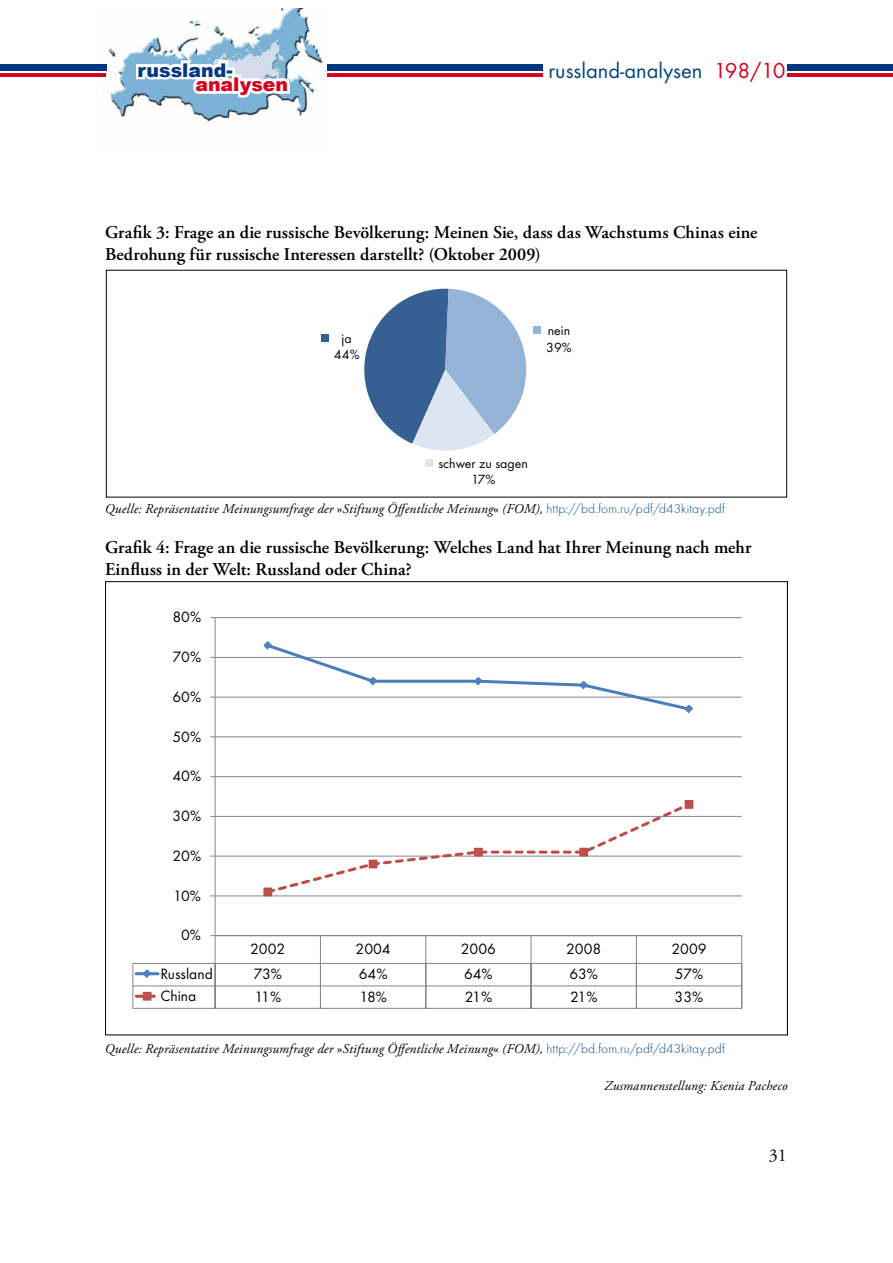
<style>
.page{position:relative;width:893px;height:1263px;background:#fff}
.page>*{position:absolute;margin:0;border:0;box-sizing:border-box;transform-origin:0 0}
.t1{font:22.5px "Futura TOT Boo";color:#004481}
.t2{font:900 18.9px "Arial";color:#003882}
.t3{font:900 18.9px "Arial";color:#d4001e}
.t4{font:600 18px/21.6px "Adobe Garamond Pro";letter-spacing:.005em;color:#000}
.t5{font:18px "Adobe Garamond Pro";color:#000}
.t6{font:15.6px "Futura TOT Boo";color:#000}
.t7{font:13.8px/16.5px "Futura TOT Boo";color:#000;text-align:center}
.t8{font:italic 13.5px "Adobe Garamond Pro";letter-spacing:.01em;color:#000}
.s1{color:#d4001e}
.s2{font-weight:600;font-style:normal}
.s3{font-family:"Futura T";font-weight:300;font-style:normal;color:#004787}
</style>
<div class="page">
<hr style="left:307px;top:74px;width:586px;height:3px;background:#d4001e">
<div style="left:307px;top:64px;width:586px;height:7px;background:#003882"></div>
<img style="left:102px;top:8px;width:225px;height:115px">
<svg style="left:133px;top:58px;width:159px;height:49px"></svg>
<div style="left:0;top:64px;width:106px;height:7px;background:#003882"></div>
<hr style="left:0;top:74px;width:106px;height:3px;background:#d4001e">
<div style="left:543px;top:56px;width:244px;height:31px;background:#fff"></div>
<svg style="left:364px;top:289px;width:162px;height:162px"></svg>
<div style="left:321px;top:334px;width:7px;height:7px;background:#376092"></div>
<div style="left:533px;top:327px;width:8px;height:7px;background:#95b3d7"></div>
<div style="left:426px;top:459px;width:7px;height:7px;background:#dce6f2"></div>
<hr style="left:215px;top:896px;width:527px;height:1px;background:#868686">
<hr style="left:215px;top:856px;width:527px;height:1px;background:#868686">
<hr style="left:215px;top:816px;width:527px;height:1px;background:#868686">
<hr style="left:215px;top:776px;width:527px;height:1px;background:#868686">
<hr style="left:215px;top:736px;width:527px;height:1px;background:#868686">
<hr style="left:215px;top:697px;width:527px;height:1px;background:#868686">
<hr style="left:215px;top:657px;width:527px;height:1px;background:#868686">
<hr style="left:215px;top:617px;width:527px;height:1px;background:#868686">
<hr style="left:215px;top:618px;width:1px;height:318px;background:#868686">
<svg style="left:132px;top:935px;width:610px;height:74px"></svg>
<div style="left:143px;top:992px;width:8px;height:8px;background:#c0504d"></div>
<svg style="left:263px;top:641px;width:431px;height:73px"></svg>
<svg style="left:264px;top:800px;width:429px;height:95px"></svg>
<div style="left:264px;top:888px;width:8px;height:8px;background:#c0504d"></div>
<div style="left:369px;top:860px;width:8px;height:8px;background:#c0504d"></div>
<div style="left:474px;top:848px;width:8px;height:8px;background:#c0504d"></div>
<div style="left:474px;top:848px;width:9px;height:8px;border:1px solid #be4b48"></div>
<div style="left:580px;top:848px;width:8px;height:8px;background:#c0504d"></div>
<div style="left:685px;top:800px;width:8px;height:8px;background:#c0504d"></div>
<div style="left:685px;top:800px;width:8px;height:9px;border:1px solid #be4b48"></div>
<h2 class="t2" style="left:138px;top:56px;width:97px">russland-</h2>
<h2 class="t3" style="left:195px;top:70px;width:94px">analysen</h2>
<h1 class="t1" style="left:548px;top:57px;width:238px">russland-analysen <span class="s1">198/10</span></h1>
<h3 class="t4" style="left:105px;top:222px;width:654px">Grafik 3: Frage an die russische B evölkerung: Meinen Sie, dass das Wachstums Chinas eine<br>Bedrohung für russische Interessen darstellt? (Oktober 2009)</h3>
<p class="t7" style="left:334px;top:330px;width:27px">ja<br>44%</p>
<p class="t7" style="left:546px;top:323px;width:27px;text-align:left">nein<br>39%</p>
<p class="t7" style="left:438px;top:455px;width:91px">schwer zu sagen<br>17%</p>
<p class="t8" style="left:105px;top:501px;width:622px">Quelle: Repräsentative Meinungsumfrage der <span class="s2">»</span>Stiftung Öffentliche Meinung<span class="s2">«</span> (FOM), <span class="s3">http://bd.fom.ru/pdf/d43kitay.pdf</span></p>
<h3 class="t4" style="left:105px;top:537px;width:648px">Grafik 4: Frage an die russische B evölkerung: Welches Land hat Ihrer Meinung nach mehr<br>Einfluss in der Welt: Russland oder China?</h3>
<p class="t6" style="left:172px;top:608px;width:30px">80%</p>
<p class="t6" style="left:172px;top:648px;width:30px">70%</p>
<p class="t6" style="left:172px;top:687px;width:30px">60%</p>
<p class="t6" style="left:172px;top:727px;width:30px">50%</p>
<p class="t6" style="left:172px;top:767px;width:30px">40%</p>
<p class="t6" style="left:172px;top:807px;width:30px">30%</p>
<p class="t6" style="left:172px;top:846px;width:30px">20%</p>
<p class="t6" style="left:173px;top:886px;width:29px">10%</p>
<p class="t6" style="left:181px;top:926px;width:21px">0%</p>
<p class="t6" style="left:250px;top:940px;width:37px">2002</p>
<p class="t6" style="left:356px;top:940px;width:37px">2004</p>
<p class="t6" style="left:461px;top:940px;width:37px">2006</p>
<p class="t6" style="left:566px;top:940px;width:37px">2008</p>
<p class="t6" style="left:671px;top:940px;width:37px">2009</p>
<p class="t6" style="left:160px;top:964px;width:54px">Russland</p>
<p class="t6" style="left:254px;top:965px;width:30px">73%</p>
<p class="t6" style="left:359px;top:965px;width:30px">64%</p>
<p class="t6" style="left:464px;top:965px;width:30px">64%</p>
<p class="t6" style="left:569px;top:965px;width:30px">63%</p>
<p class="t6" style="left:675px;top:965px;width:30px">57%</p>
<p class="t6" style="left:160px;top:987px;width:37px">China</p>
<p class="t6" style="left:255px;top:987px;width:28px">11%</p>
<p class="t6" style="left:359px;top:987px;width:29px">18%</p>
<p class="t6" style="left:465px;top:987px;width:29px">21%</p>
<p class="t6" style="left:570px;top:987px;width:29px">21%</p>
<p class="t6" style="left:675px;top:987px;width:30px">33%</p>
<p class="t8" style="left:105px;top:1041px;width:622px">Quelle: Repräsentative Meinungsumfrage der <span class="s2">»</span>Stiftung Öffentliche Meinung<span class="s2">«</span> (FOM), <span class="s3">http://bd.fom.ru/pdf/d43kitay.pdf</span></p>
<p class="t8" style="left:604px;top:1077px;width:185px">Zusmannenstellung: Ksenia Pacheco</p>
<h3 class="t5" style="left:769px;top:1145px;width:19px">31</h3>
</div>
